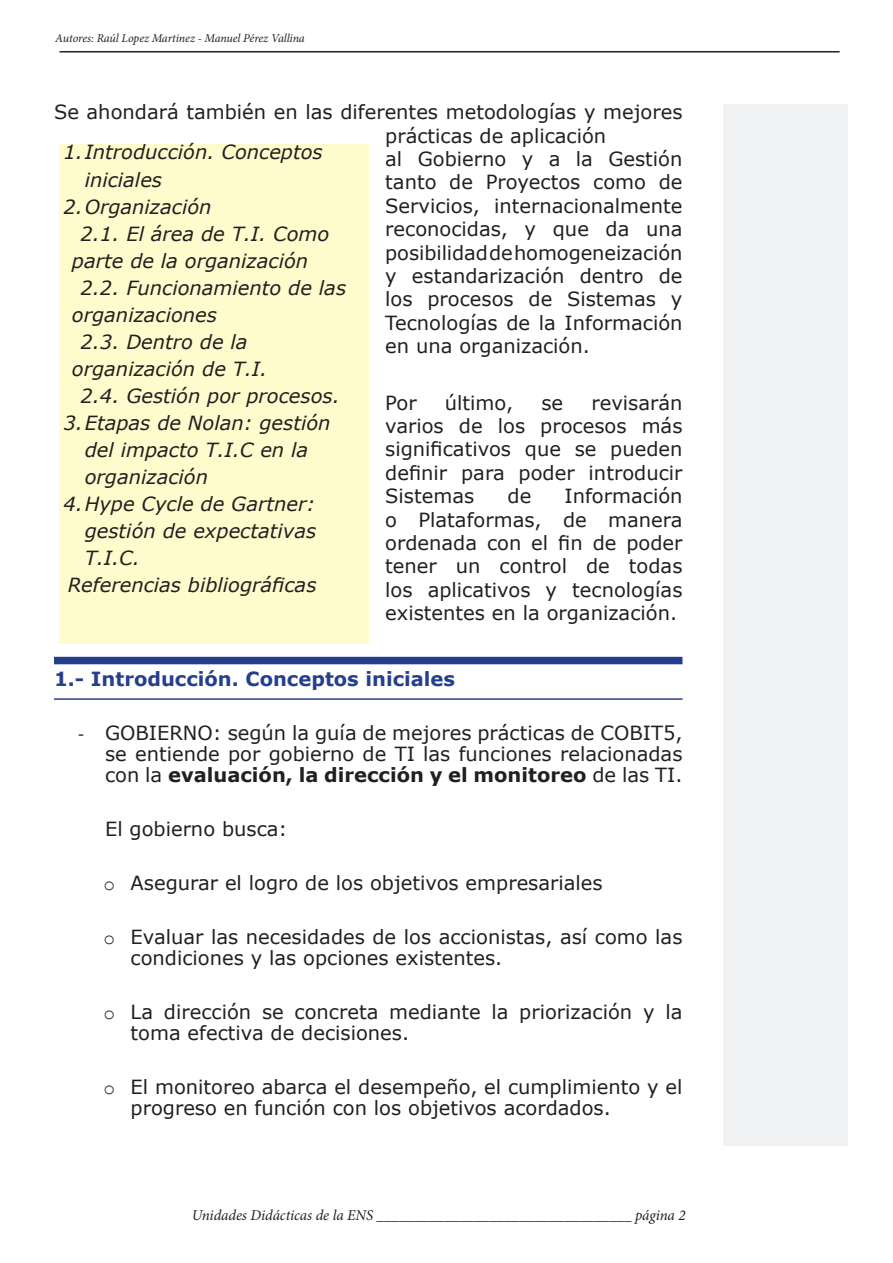
<style>
.page{position:relative;width:893px;height:1263px;background:#fff}
.page>*{position:absolute;margin:0;border:0;box-sizing:border-box;transform-origin:0 0}
._5-cuerpo_articulo_n{font:19.5px/23.4px "Verdana";color:#231f20}
.indice{font:italic 19.5px/27px "Verdana";color:#231f20}
.cabecero_titulo{font:700 19.5px "Verdana";color:#253f8e}
.List_Paragraph{font:19.5px "Verdana";color:#231f20}
.pie{font:italic 15px "Minion Pro";letter-spacing:-.005em;color:#231f20}
.cabecero_a{font:italic 12px "Minion Pro";letter-spacing:-.01em;color:#231f20}
.s1{font-family:"Calibri"}
.s2{font-weight:700}
.s3{font-family:"Courier New"}
</style>
<div class="page">
<div style="left:724px;top:105px;width:124px;height:1041px;background:#f0f1f2"></div>
<div style="left:54px;top:657px;width:628px;height:7px;background:#253f8e"></div>
<hr style="left:54px;top:698px;width:628px;height:2px;background:#253f8e">
<div style="left:59px;top:145px;width:309px;height:499px;background:#fffbcc"></div>
<hr style="left:60px;top:51px;width:780px;height:2px;background:#231f20">
<p class="cabecero_a" style="left:55px;top:30px;width:251px">Autores: Raúl Lopez Martinez - Manuel Pérez Vallina</p>
<p class="_5-cuerpo_articulo_n" style="left:385px;top:100px;width:299px;text-indent:-331px">Se ahondará también en las diferentes metodologías y mejores prácticas de aplicación<br>al Gobierno y a la Gestión tanto de Proyectos como de<br>Servicios, internacionalmente reconocidas, y que da una posibilidad de homogeneización y estandarización dentro de los procesos de Sistemas y<br>Tecnologías de la Información en una organización.</p>
<p class="_5-cuerpo_articulo_n" style="left:385px;top:390px;width:33px">Por</p>
<p class="_5-cuerpo_articulo_n" style="left:445px;top:390px;width:70px">último,</p>
<p class="_5-cuerpo_articulo_n" style="left:541px;top:390px;width:23px">se</p>
<p class="indice" style="left:85px;top:139px;width:240px;text-indent:-21px">1.Introducción. Conceptos iniciales</p>
<p class="indice" style="left:63px;top:193px;width:150px">2.Organización</p>
<p class="indice" style="left:72px;top:220px;width:259px;text-indent:9px">2.1. El área de T.I. Como parte de la organización</p>
<p class="indice" style="left:72px;top:274px;width:276px;text-indent:9px">2.2. Funcionamiento de las organizaciones</p>
<p class="indice" style="left:72px;top:328px;width:197px;text-align:center">2.3. Dentro de la organización de T.I.</p>
<p class="indice" style="left:80px;top:382px;width:261px">2.4. Gestión por procesos.</p>
<p class="indice" style="left:85px;top:409px;width:247px;text-indent:-21px">3.Etapas de Nolan: gestión del impacto T.I.C en la organización</p>
<p class="indice" style="left:85px;top:490px;width:233px;text-align:justify;text-indent:-21px">4.Hype Cycle de Gartner: gestión de expectativas T.I.C.</p>
<p class="indice" style="left:68px;top:571px;width:250px">Referencias bibliográficas</p>
<p class="_5-cuerpo_articulo_n" style="left:385px;top:390px;width:299px;text-align:justify;text-indent:206px">revisarán varios de los procesos más significativos que se pueden definir para poder introducir Sistemas</p>
<p class="_5-cuerpo_articulo_n" style="left:385px;top:484px;width:299px;text-align:justify;text-indent:179px">Información o Plataformas, de manera ordenada con el fin de poder tener un control de todas los aplicativos y tecnologías existentes en la organización.</p>
<p class="_5-cuerpo_articulo_n" style="left:507px;top:484px;width:25px">de</p>
<p class="cabecero_titulo" style="left:54px;top:665px;width:403px">1.- Introducción. Conceptos iniciales</p>
<p class="_5-cuerpo_articulo_n" style="left:105px;top:722px;width:579px;line-height:21px;text-align:justify;text-indent:-27px"><span class="s1">-</span> GOBIERNO: según la guía de mejores prácticas de COBIT5, se entiende por gobierno de TI las funciones relacionadas con la <span class="s2">evaluación, la dirección y el monitoreo</span> de las TI.</p>
<p class="List_Paragraph" style="left:105px;top:815px;width:184px">El gobierno busca:</p>
<p class="_5-cuerpo_articulo_n" style="left:104px;top:870px;width:501px"><span class="s3">o</span> Asegurar el logro de los objetivos empresariales</p>
<p class="_5-cuerpo_articulo_n" style="left:131px;top:926px;width:553px;line-height:21px;text-indent:-27px"><span class="s3">o</span> Evaluar las necesidades de los accionistas, así como las condiciones y las opciones existentes.</p>
<p class="_5-cuerpo_articulo_n" style="left:131px;top:1001px;width:553px;line-height:21px;text-indent:-27px"><span class="s3">o</span> La dirección se concreta mediante la priorización y la toma efectiva de decisiones.</p>
<p class="_5-cuerpo_articulo_n" style="left:131px;top:1076px;width:553px;line-height:21px;text-indent:-27px"><span class="s3">o</span> El monitoreo abarca el desempeño, el cumplimiento y el progreso en función con los objetivos acordados.</p>
<p class="pie" style="left:192px;top:1205px;width:495px">Unidades Didácticas de la ENS __________________________________ página 2</p>
</div>
